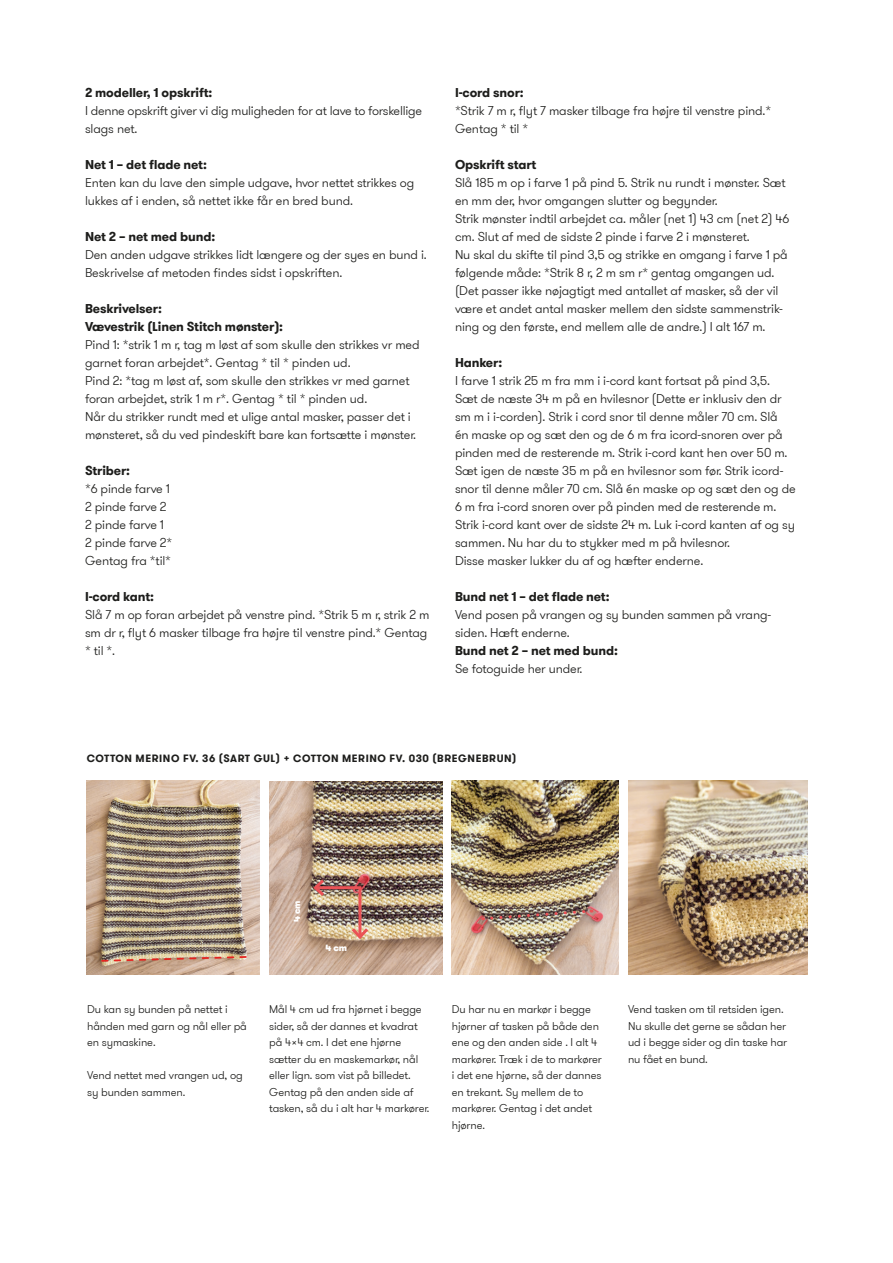
<style>
.page{position:relative;width:893px;height:1263px;background:#fff}
.page>*{position:absolute;margin:0;border:0;box-sizing:border-box;transform-origin:0 0}
.t1{font:300 12.75px/18px "GT Walsheim Pro";letter-spacing:-.01em;color:#1d1d1b}
.t2{font:700 12.75px "GT Walsheim Pro";letter-spacing:-.01em;color:#1d1d1b}
.t3{font:300 11.25px/16.5px "GT Walsheim Pro";letter-spacing:-.01em;color:#1d1d1b}
.t4{font:700 10.5px "GT Walsheim Pro";letter-spacing:.055em;color:#1d1d1b}
.t5{font:900 9px "GT Walsheim Pro";color:#fff}
</style>
<div class="page">
<img style="left:87px;top:780px;width:173px;height:195px">
<svg style="left:101px;top:960px;width:7px;height:2px"></svg>
<svg style="left:114px;top:958px;width:57px;height:3px"></svg>
<svg style="left:177px;top:957px;width:19px;height:3px"></svg>
<svg style="left:202px;top:956px;width:45px;height:3px"></svg>
<img style="left:269px;top:781px;width:173px;height:194px">
<img style="left:452px;top:780px;width:166px;height:195px">
<img style="left:628px;top:780px;width:180px;height:195px">
<img style="left:311px;top:876px;width:60px;height:65px">
<svg style="left:483px;top:908px;width:109px;height:13px"></svg>
<p class="t2" style="left:85px;top:84px;width:129px">2 modeller, 1 opskrift:</p>
<p class="t1" style="left:85px;top:102px;width:338px">I denne opskrift giver vi dig muligheden for at lave to forskellige slags net.</p>
<p class="t2" style="left:85px;top:156px;width:123px">Net 1 – det flade net:</p>
<p class="t1" style="left:85px;top:174px;width:331px">Enten kan du lave den simple udgave, hvor nettet strikkes og lukkes af i enden, så nettet ikke får en bred bund.</p>
<p class="t2" style="left:85px;top:228px;width:132px">Net 2 – net med bund:</p>
<p class="t1" style="left:85px;top:246px;width:343px">Den anden udgave strikkes lidt længere og der syes en bund i.<br>Beskrivelse af metoden findes sidst i opskriften.</p>
<p class="t2" style="left:85px;top:300px;width:78px">Beskrivelser:</p>
<p class="t2" style="left:85px;top:318px;width:200px">Vævestrik (Linen Stitch mønster):</p>
<p class="t1" style="left:85px;top:336px;width:336px">Pind 1: *strik 1 m r, tag m løst af som skulle den strikkes vr med garnet foran arbejdet*. Gentag * til * pinden ud.</p>
<p class="t1" style="left:85px;top:372px;width:326px">Pind 2: *tag m løst af, som skulle den strikkes vr med garnet foran arbejdet, strik 1 m r*. Gentag * til * pinden ud.</p>
<p class="t1" style="left:85px;top:408px;width:333px">Når du strikker rundt med et ulige antal masker, passer det i mønsteret, så du ved pindeskift bare kan fortsætte i mønster.</p>
<p class="t2" style="left:85px;top:462px;width:47px">Striber:</p>
<p class="t1" style="left:85px;top:480px;width:86px">*6 pinde farve 1</p>
<p class="t1" style="left:85px;top:498px;width:83px">2 pinde farve 2</p>
<p class="t1" style="left:85px;top:516px;width:81px">2 pinde farve 1</p>
<p class="t1" style="left:85px;top:534px;width:89px">2 pinde farve 2*</p>
<p class="t1" style="left:85px;top:552px;width:88px">Gentag fra *til*</p>
<p class="t2" style="left:85px;top:588px;width:70px">I-cord kant:</p>
<p class="t1" style="left:85px;top:606px;width:346px">Slå 7 m op foran arbejdet på venstre pind. *Strik 5 m r, strik 2 m sm dr r, flyt 6 masker tilbage fra højre til venstre pind.* Gentag * til *.</p>
<p class="t2" style="left:455px;top:84px;width:70px">I-cord snor:</p>
<p class="t1" style="left:455px;top:102px;width:318px">*Strik 7 m r, flyt 7 masker tilbage fra højre til venstre pind.*<br>Gentag * til *</p>
<p class="t2" style="left:455px;top:156px;width:83px">Opskrift start</p>
<p class="t1" style="left:455px;top:174px;width:332px">Slå 185 m op i farve 1 på pind 5. Strik nu rundt i mønster. Sæt en mm der, hvor omgangen slutter og begynder.</p>
<p class="t1" style="left:455px;top:210px;width:336px">Strik mønster indtil arbejdet ca. måler (net 1) 43 cm (net 2) 46 cm. Slut af med de sidste 2 pinde i farve 2 i mønsteret.</p>
<p class="t1" style="left:455px;top:246px;width:334px">Nu skal du skifte til pind 3,5 og strikke en omgang i farve 1 på følgende måde: *Strik 8 r, 2 m sm r* gentag omgangen ud. (Det passer ikke nøjagtigt med antallet af masker, så der vil være et andet antal masker mellem den sidste sammenstrik&shy;ning og den første, end mellem alle de andre.) I alt 167 m.</p>
<p class="t2" style="left:455px;top:354px;width:49px">Hanker:</p>
<p class="t1" style="left:455px;top:372px;width:316px">I farve 1 strik 25 m fra mm i i-cord kant fortsat på pind 3,5.</p>
<p class="t1" style="left:455px;top:390px;width:334px">Sæt de næste 34 m på en hvilesnor (Dette er inklusiv den dr sm m i i-corden). Strik i cord snor til denne måler 70 cm. Slå én maske op og sæt den og de 6 m fra icord-snoren over på pinden med de resterende m. Strik i-cord kant hen over 50 m.</p>
<p class="t1" style="left:455px;top:462px;width:342px">Sæt igen de næste 35 m på en hvilesnor som før. Strik icord&shy;snor til denne måler 70 cm. Slå én maske op og sæt den og de<br>6 m fra i-cord snoren over på pinden med de resterende m.</p>
<p class="t1" style="left:455px;top:516px;width:341px">Strik i-cord kant over de sidste 24 m. Luk i-cord kanten af og sy sammen. Nu har du to stykker med m på hvilesnor.</p>
<p class="t1" style="left:455px;top:552px;width:250px">Disse masker lukker du af og hæfter enderne.</p>
<p class="t2" style="left:455px;top:588px;width:156px">Bund net 1 – det flade net:</p>
<p class="t1" style="left:455px;top:606px;width:318px">Vend posen på vrangen og sy bunden sammen på vrang-</p>
<p class="t1" style="left:455px;top:624px;width:116px">siden. Hæft enderne.</p>
<p class="t2" style="left:455px;top:642px;width:164px">Bund net 2 – net med bund:</p>
<p class="t1" style="left:455px;top:660px;width:129px">Se fotoguide her under.</p>
<p class="t4" style="left:87px;top:752px;width:431px">COTTON MERINO FV. 36 (SART GUL) + COTTON MERINO FV. 030 (BREGNEBRUN)</p>
<p class="t3" style="left:87px;top:1001px;width:161px">Du kan sy bunden på nettet i hånden med garn og nål eller på en symaskine.</p>
<p class="t3" style="left:87px;top:1067px;width:157px">Vend nettet med vrangen ud, og sy bunden sammen.</p>
<p class="t5" style="left:291px;top:922px;width:23px;rotate:-90deg">4 cm</p>
<p class="t5" style="left:326px;top:942px;width:23px">4 cm</p>
<p class="t3" style="left:269px;top:1001px;width:154px">Mål 4 cm ud fra hjørnet i begge sider, så der dannes et kvadrat på 4x4 cm. I det ene hjørne</p>
<p class="t3" style="left:269px;top:1051px;width:162px">sætter du en maskemarkør, nål eller lign. som vist på billedet.<br>Gentag på den anden side af tasken, så du i alt har 4 markører.</p>
<p class="t3" style="left:452px;top:1001px;width:152px">Du har nu en markør i begge hjørner af tasken på både den ene og den anden side . I alt 4 markører. Træk i de to markører i det ene hjørne, så der dannes en trekant. Sy mellem de to markører. Gentag i det andet hjørne.</p>
<p class="t3" style="left:628px;top:1001px;width:161px">Vend tasken om til retsiden igen.<br>Nu skulle det gerne se sådan her ud i begge sider og din taske har nu fået en bund.</p>
</div>
